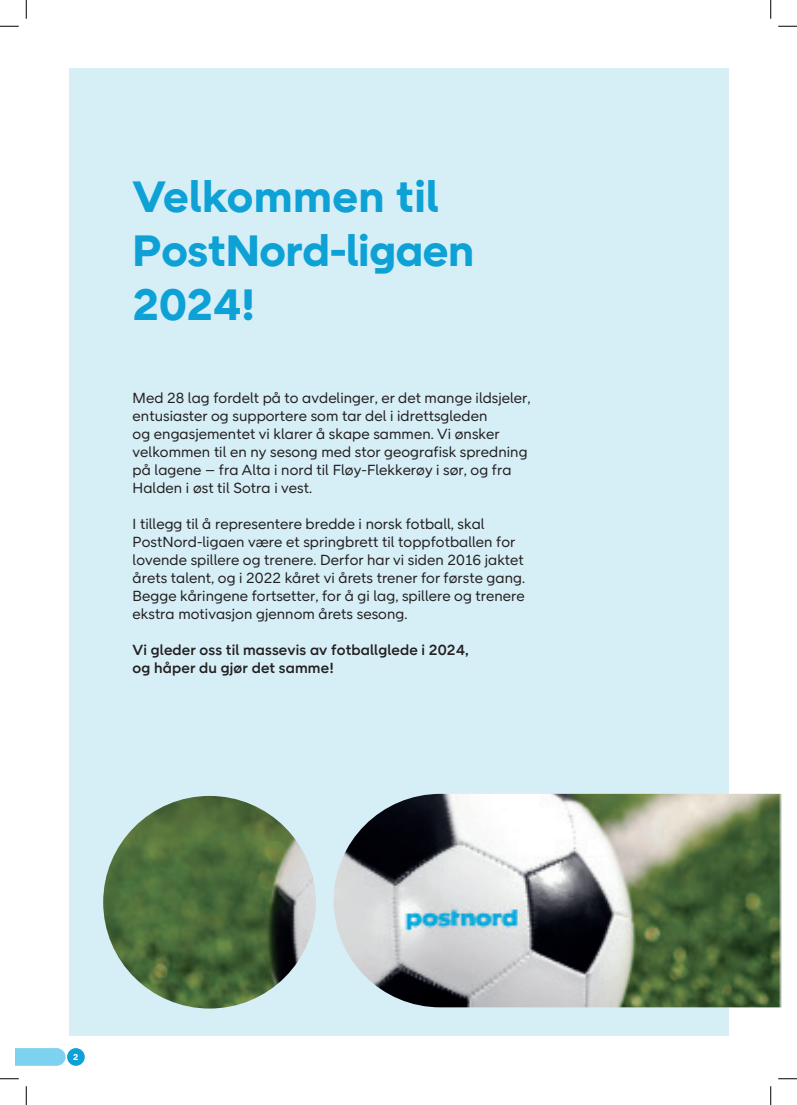
<style>
.page{position:relative;width:797px;height:1105px;background:#fff}
.page>*{position:absolute;margin:0;border:0;box-sizing:border-box;transform-origin:0 0}
.t1{font:700 45px/54px "Post Nord Sans";letter-spacing:-.01em;color:#0da1d6}
.t2{font:15px/18px "Post Nord Sans";letter-spacing:.005em;color:#231f20}
.t3{font:500 15px/18px "Post Nord Sans";letter-spacing:.01em;color:#231f20}
.t4{font:700 8.75px "Post Nord Sans";color:#fff}
</style>
<div class="page">
<svg style="left:16px;top:1048px;width:50px;height:18px"></svg>
<div style="left:67px;top:1048px;width:18px;height:18px;background:#0da1d6;border-radius:9px"></div>
<div style="left:69px;top:69px;width:659px;height:967px;background:#d6eff7"></div>
<img style="left:103px;top:796px;width:213px;height:212px;border-radius:106px">
<img style="left:333px;top:794px;width:448px;height:213px">
<svg style="left:0;top:25px;width:19px;height:2px"></svg>
<svg style="left:778px;top:25px;width:19px;height:2px"></svg>
<svg style="left:0;top:1078px;width:19px;height:1px"></svg>
<svg style="left:778px;top:1078px;width:19px;height:1px"></svg>
<svg style="left:25px;top:0;width:2px;height:19px"></svg>
<svg style="left:25px;top:1086px;width:2px;height:19px"></svg>
<svg style="left:770px;top:0;width:1px;height:19px"></svg>
<svg style="left:770px;top:1086px;width:1px;height:19px"></svg>
<h1 class="t1" style="left:133px;top:169px;width:343px">Velkommen til<br>PostNord-ligaen<br>2024!</h1>
<p class="t2" style="left:133px;top:389px;width:399px">Med 28 lag fordelt på to avdelinger, er det mange ildsjeler, entusiaster og supportere som tar del i idrettsgleden<br>og engasjementet vi klarer å skape sammen. Vi ønsker velkommen til en ny sesong med stor geografisk spredning på lagene – fra Alta i nord til Fløy-Flekkerøy i sør, og fra Halden i øst til Sotra i vest.</p>
<p class="t2" style="left:133px;top:515px;width:394px">I tillegg til å representere bredde i norsk fotball, skal PostNord-ligaen være et springbrett til toppfotballen for lovende spillere og trenere. Derfor har vi siden 2016 jaktet årets talent, og i 2022 kåret vi årets trener for første gang.<br>Begge kåringene fortsetter, for å gi lag, spillere og trenere ekstra motivasjon gjennom årets sesong.</p>
<p class="t3" style="left:133px;top:641px;width:338px">Vi gleder oss til massevis av fotballglede i 2024, og håper du gjør det samme!</p>
<p class="t4" style="left:73px;top:1051px;width:7px">2</p>
</div>
